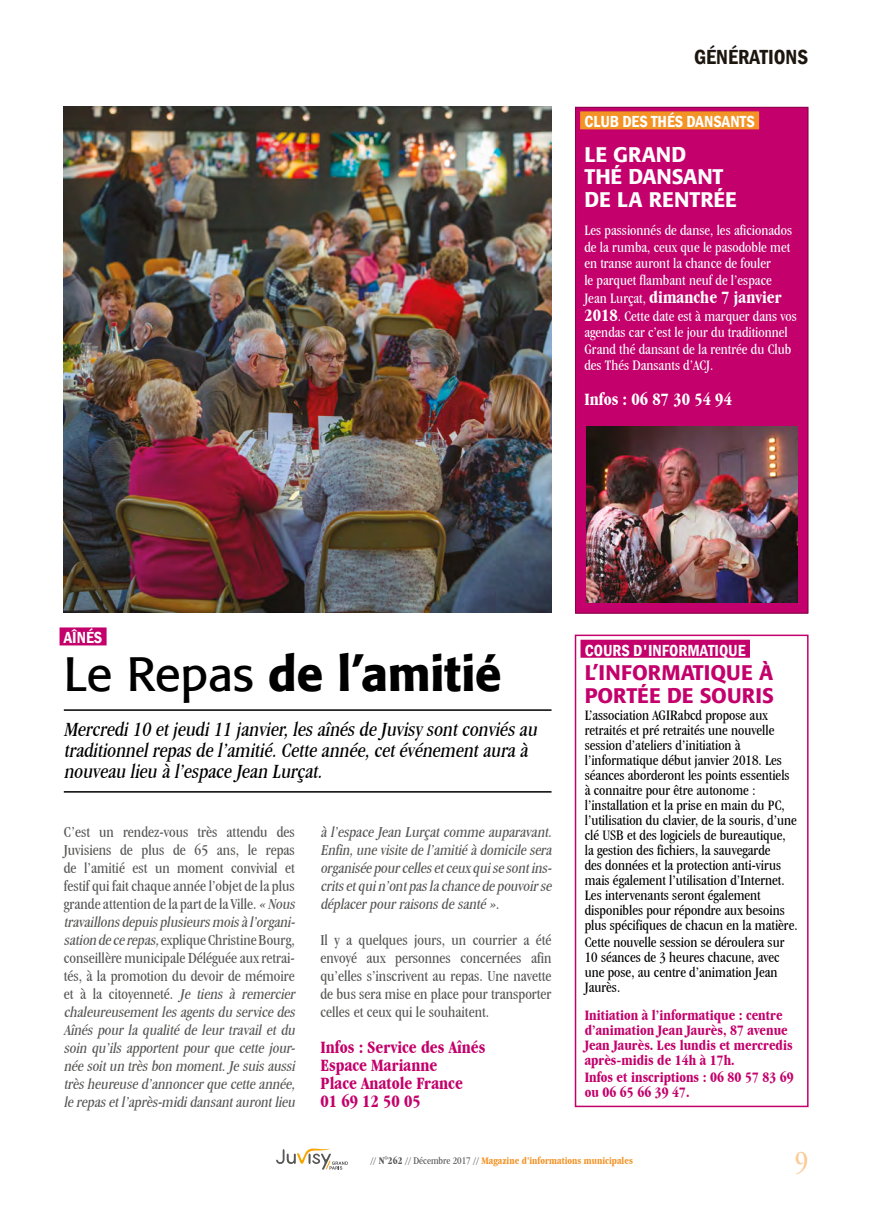
<style>
.page{position:relative;width:872px;height:1212px;background:#fff}
.page>*{position:absolute;margin:0;border:0;box-sizing:border-box;transform-origin:0 0}
.t1{font:500 48px "Formata";letter-spacing:-.01em;color:#000}
.t2{font:condensed 30px "Garamond IT Cby BT";color:#fbcb97}
.t3{font:italic condensed 21px/21px "Garamond IT Cby BT";color:#000}
.t4{font:500 21px/22.5px "Formata";color:#c3006b}
.t5{font:500 21px/22.5px "Formata";color:#fff}
.t6{font:600 condensed 21px "Franklin Gothic";color:#1d160f}
.t7{font:700 condensed 18px "Garamond IT Cby BT";color:#fff}
.t8{font:700 condensed 18px/18px "Garamond IT Cby BT";color:#c3006b}
.t9{font:600 condensed 16.5px "Franklin Gothic";color:#fff}
.t10{font:italic condensed 15.75px/18px "Garamond IT Cby BT";color:#575756}
.t11{font:condensed 15.75px/18px "Garamond IT Cby BT";color:#575756;text-align:justify}
.t12{font:condensed 15px/15px "Garamond IT Cby BT";color:#000}
.t13{font:condensed 15px/16.5px "Garamond IT Cby BT";color:#fff}
.t14{font:700 condensed 15px/15px "Garamond IT Cby BT";color:#c3006b}
.t15{font:700 condensed 10.5px "Garamond IT Cby BT";color:#f39325}
.s1{font-weight:400;font-size:15px}
.s2{font-weight:700;font-size:18px}
.s3{font-weight:400}
.s4{font-style:normal}
.s5{color:#575756}
.s6{font-weight:400;color:#575756}
</style>
<div class="page">
<div style="left:580px;top:640px;width:170px;height:18px;background:#c3006b"></div>
<div style="left:575px;top:635px;width:233px;height:472px;border:2px solid #c3006b"></div>
<svg style="left:276px;top:1148px;width:72px;height:22px"></svg>
<img style="left:64px;top:106px;width:487px;height:506px">
<div style="left:60px;top:627px;width:47px;height:18px;background:#c3006b"></div>
<hr style="left:64px;top:709px;width:487px;height:2px;background:#000">
<hr style="left:64px;top:791px;width:487px;height:1px;background:#000">
<div style="left:575px;top:107px;width:232px;height:506px;background:#c3006b"></div>
<div style="left:580px;top:111px;width:179px;height:18px;background:#f39325"></div>
<div style="left:575px;top:107px;width:233px;height:506px;border:1px solid #8d004c"></div>
<img style="left:586px;top:426px;width:211px;height:177px">
<h3 class="t6" style="left:694px;top:43px;width:116px">GÉNÉRATIONS</h3>
<p class="t9" style="left:584px;top:111px;width:172px">CLUB DES THÉS DANSANTS</p>
<h3 class="t5" style="left:584px;top:143px;width:154px">LE GRAND<br>THÉ DANSANT<br>DE LA RENTRÉE</h3>
<p class="t13" style="left:584px;top:222px;width:209px">Les passionnés de danse, les aficionados de la rumba, ceux que le pasodoble met</p>
<p class="t13" style="left:584px;top:272px;width:189px">le parquet flambant neuf de l’espace</p>
<p class="t7" style="left:584px;top:286px;width:199px"><span class="s1">Jean Lurçat,</span> dimanche 7 janvier</p>
<p class="t13" style="left:584px;top:308px;width:214px"><span class="s2">2018</span>. Cette date est à marquer dans vos agendas car c’est le jour du traditionnel Grand thé dansant de la rentrée du Club des Thés Dansants d’ACJ.</p>
<p class="t7" style="left:584px;top:388px;width:149px">Infos : 06 87 30 54 94</p>
<p class="t13" style="left:584px;top:255px;width:202px">en transe auront la chance de fouler le parquet flambant euf de l’espace J an</p>
<p class="t7" style="left:584px;top:286px;width:214px"><span class="s1">Lurçat,</span> dimanche 7 janvier 2017<span class="s1">.</span></p>
<p class="t13" style="left:584px;top:306px;width:216px">Cette date est à marquer dans vos genda car c’est le jour du traditionnel gra d thé dansant de la rentré du Club des Thés<br>Dansants d’ACJ.</p>
<p class="t9" style="left:64px;top:627px;width:40px">AÎNÉS</p>
<h1 class="t1" style="left:64px;top:645px;width:439px"><span class="s3">Le Repas</span> de l’amitié</h1>
<h3 class="t3" style="left:64px;top:719px;width:479px">Mercredi10 etj eudi11 j anvier,lesaînésde Juvisy sontconviésau traditionnelrepasde l’amitié.Cette année,cetévénementaura à nouveau lieu à l’espace Jean Lurçat.</h3>
<p class="t10" style="left:64px;top:823px;width:236px"><span class="s4">C’est un rendez-vous très attendu des Juvisiens de plus de 65 ans, le repas de l’amitié est un moment convivial et festif qui fait chaque année l’objet de la plus grande attention de la part de la Ville.</span> « Nous travaillonsdepuisplusieursmoisà l’organi&shy;sation de ce repas,<span class="s4">explique Christine Bourg, conseillère municipale Déléguée aux retrai&shy;tés, à la promotion du devoir de mémoire et à la citoyenneté.</span> Je tiens à remercier chaleureusementlesagentsdu service des Aînés p our la qualité de leur travail et du soin qu’ils apportent pour que cette jour&shy;née soitun trèsbon moment.Je suisaussi trèsheureuse d’annoncerque cette année, le repasetl’après-mididansantaurontlieu</p>
<p class="t10" style="left:320px;top:823px;width:236px;text-align:justify">à l’espace Jean Lurçatcomme auparavant.<br>Enfin,une visite de l’amitié à domicile sera organisée pourcellesetceuxquise sontins&shy;critsetquin’ontpasla chance de pouvoirse déplacerpourraisonsde santé ».</p>
<p class="t11" style="left:320px;top:931px;width:233px">Il y a quelques jours, un courrier a été envoyé aux personnes concernées afin qu’elles s’inscrivent au repas. Une navette de bus sera mise en place pour transporter celles et ceux qui le souhaitent.</p>
<p class="t8" style="left:320px;top:1038px;width:167px">Infos : Service des Aînés<br>Espace Marianne<br>Place Anatole France<br>01 69 12 50 05</p>
<p class="t9" style="left:585px;top:639px;width:162px">COURS D'INFORMATIQUE</p>
<h3 class="t4" style="left:585px;top:661px;width:190px">L’INFORMATIQUE À<br>PORTÉE DE SOURIS</h3>
<p class="t12" style="left:585px;top:707px;width:214px">L’association AGIRabcd propose aux retraités et pré retraités une nouvelle session d’ateliers d’initiation à l’informatique début janvier 2018. Les séances aborderont les points essentiels à connaitre pour être autonome : l’installation et la prise en main du PC, l’utilisation du clavier, de la souris, d’une clé USB et des logiciels de bureautique, la gestion des fichiers, la sauvegarde<br>des données et la protection anti-virus mais également l’utilisation d’Internet.<br>Les intervenants seront également disponibles pour répondre aux besoins plus spécifiques de chacun en la matière.</p>
<p class="t12" style="left:585px;top:934px;width:201px">Cette nouvelle session se déroulera sur<br>10 séances de 3 heures chacune, avec une pose, au centre d’animation Jean<br>Jaurès.</p>
<p class="t14" style="left:585px;top:1007px;width:209px">Initiation à l’informatique : centre d’animation Jean Jaurès, 87 avenue Jean Jaurès. Les lundis et mercredis après-midis de 14h à 17h.</p>
<p class="t14" style="left:585px;top:1069px;width:211px">Infos et inscriptions : 06 80 57 83 69 ou 06 65 66 39 47.</p>
<p class="t15" style="left:370px;top:1155px;width:264px"><span class="s5">// N°262 //</span> <span class="s6">Décembre 2017</span> <span class="s5">//</span> Magazine d’informations municipales</p>
<h2 class="t2" style="left:795px;top:1144px;width:14px">9</h2>
</div>
